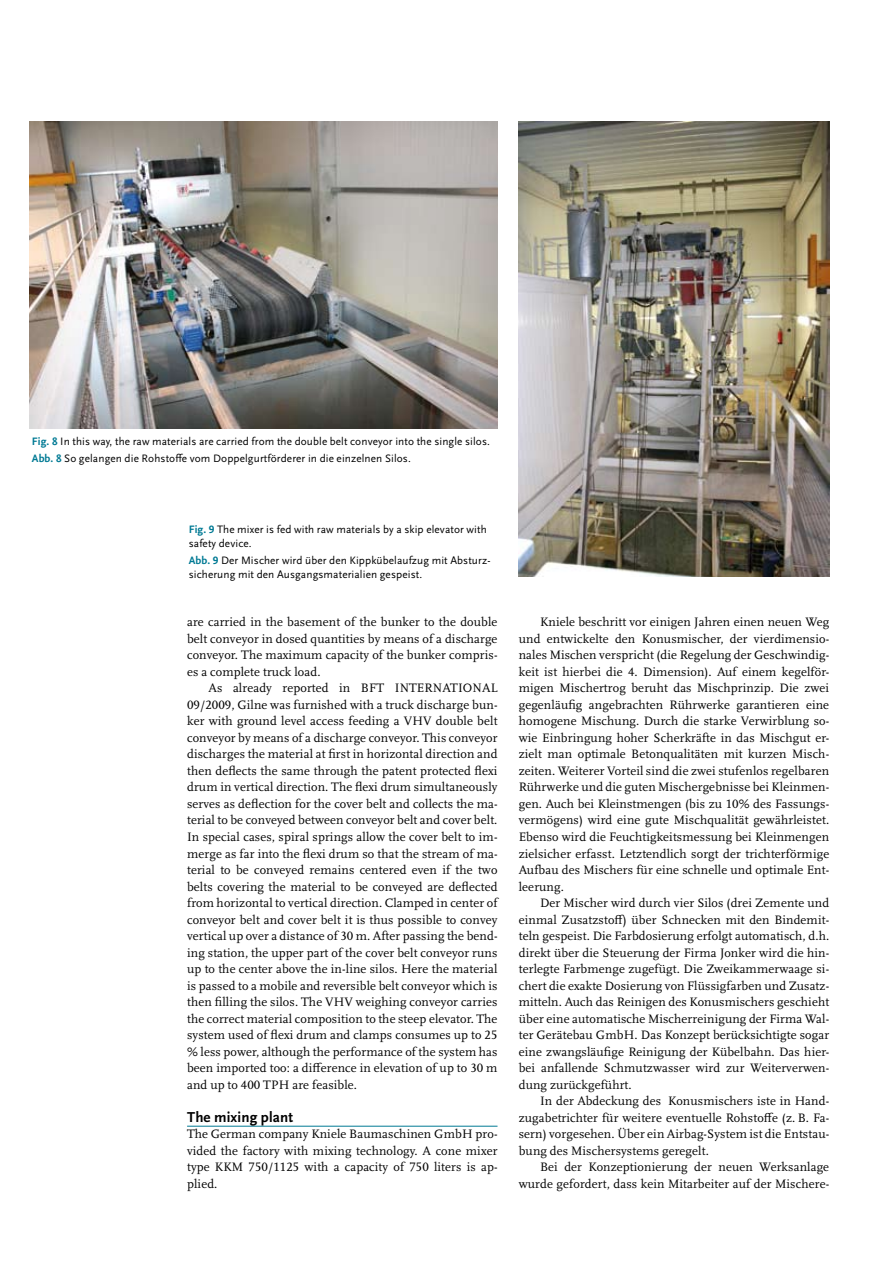
<style>
.page{position:relative;width:893px;height:1263px;background:#fff}
.page>*{position:absolute;margin:0;border:0;box-sizing:border-box;transform-origin:0 0}
.t1{font:700 15px "Scala Sans Pro";letter-spacing:.01em;color:#000}
.t2{font:12.75px/16.5px "Scala Pro";letter-spacing:.01em;color:#000;text-align:justify}
.t3{font:11.25px/13.5px "Scala Sans Pro";letter-spacing:.01em;color:#000}
.s1{font-weight:700;color:#007a94}
</style>
<div class="page">
<hr style="left:187px;top:1126px;width:310px;height:1px;background:#007a94">
<img style="left:30px;top:121px;width:467px;height:307px">
<img style="left:519px;top:121px;width:310px;height:456px">
<p class="t3" style="left:32px;top:435px;width:460px"><span class="s1">Fig. 8</span> In this way, the raw materials are carried from the double belt conveyor into the single silos.</p>
<p class="t3" style="left:32px;top:451px;width:380px"><span class="s1">Abb. 8</span> So gelangen die Rohstoffe vom Doppelgurtförderer in die einzelnen Silos.</p>
<p class="t3" style="left:189px;top:523px;width:300px"><span class="s1">Fig. 9</span> The mixer is fed with raw materials by a skip elevator with safety device.</p>
<p class="t3" style="left:189px;top:554px;width:303px"><span class="s1">Abb. 9</span> Der Mischer wird über den Kippkübelaufzug mit Absturz&shy;sicherung mit den Ausgangsmaterialien gespeist.</p>
<p class="t2" style="left:187px;top:614px;width:312px">are carried in the basement of the bunker to the double belt conveyor in dosed quantities by means of a discharge conveyor. The maximum capacity of the bunker compris&shy;es a complete truck load.</p>
<p class="t2" style="left:187px;top:680px;width:312px;text-indent:21px">As already reported in BFT INTERNATIONAL 09/2009, Gilne was furnished with a truck discharge bun&shy;ker with ground level access feeding a VHV double belt conveyor by means of a discharge conveyor. This conveyor discharges the material at first in horizontal direction and then deflects the same through the patent protected flexi drum in vertical direction. The flexi drum simultaneously serves as deflection for the cover belt and collects the ma&shy;terial to be conveyed between conveyor belt and cover belt.<br>In special cases, spiral springs allow the cover belt to im&shy;merge as far into the flexi drum so that the stream of ma&shy;terial to be conveyed remains centered even if the two belts covering the material to be conveyed are deflected from horizontal to vertical direction. Clamped in center of conveyor belt and cover belt it is thus possible to convey vertical up over a distance of 30 m. After passing the bend&shy;ing station, the upper part of the cover belt conveyor runs up to the center above the in-line silos. Here the material is passed to a mobile and reversible belt conveyor which is then filling the silos. The VHV weighing conveyor carries the correct material composition to the steep elevator. The system used of flexi drum and clamps consumes up to 25 % less power, although the performance of the system has been imported too: a difference in elevation of up to 30 m and up to 400 TPH are feasible.</p>
<p class="t1" style="left:187px;top:1108px;width:108px">The mixing plant</p>
<p class="t2" style="left:187px;top:1125px;width:312px">The German company Kniele Baumaschinen GmbH pro&shy;vided the factory with mixing technology. A cone mixer type KKM 750/1125 with a capacity of 750 liters is ap&shy;plied.</p>
<p class="t2" style="left:519px;top:614px;width:312px;text-indent:21px">Kniele beschritt vor einigen Jahren einen neuen Weg und entwickelte den Konusmischer, der vierdimensio&shy;nales Mischen verspricht (die Regelung der Geschwindig&shy;keit ist hierbei die 4. Dimension). Auf einem kegelför&shy;migen Mischertrog beruht das Mischprinzip. Die zwei gegenläufig angebrachten Rührwerke garantieren eine homogene Mischung. Durch die starke Verwirblung so&shy;wie Einbringung hoher Scherkräfte in das Mischgut er&shy;zielt man optimale Betonqualitäten mit kurzen Misch&shy;zeiten. Weiterer Vorteil sind die zwei stufenlos regelbaren Rührwerke und die guten Mischergebnisse bei Kleinmen&shy;gen. Auch bei Kleinstmengen (bis zu 10% des Fassungs&shy;vermögens) wird eine gute Mischqualität gewährleistet.<br>Ebenso wird die Feuchtigkeitsmessung bei Kleinmengen zielsicher erfasst. Letztendlich sorgt der trichterförmige Aufbau des Mischers für eine schnelle und optimale Ent&shy;leerung.</p>
<p class="t2" style="left:519px;top:894px;width:312px;text-indent:21px">Der Mischer wird durch vier Silos (drei Zemente und einmal Zusatzstoff) über Schnecken mit den Bindemit&shy;teln gespeist. Die Farbdosierung erfolgt automatisch, d.h. direkt über die Steuerung der Firma Jonker wird die hin&shy;terlegte Farbmenge zugefügt. Die Zweikammerwaage si&shy;chert die exakte Dosierung von Flüssigfarben und Zusatz&shy;mitteln. Auch das Reinigen des Konusmischers geschieht über eine automatische Mischerreinigung der Firma Wal&shy;ter Gerätebau GmbH. Das Konzept berücksichtigte sogar eine zwangsläufige Reinigung der Kübelbahn. Das hier&shy;bei anfallende Schmutzwasser wird zur Weiterverwen&shy;dung zurückgeführt.</p>
<p class="t2" style="left:519px;top:1092px;width:312px;text-indent:21px">In der Abdeckung des Konusmischers iste in Hand&shy;zugabetrichter für weitere eventuelle Rohstoffe (z. B. Fa&shy;sern) vorgesehen. Über ein Airbag-System ist die Entstau&shy;bung des Mischersystems geregelt.</p>
<p class="t2" style="left:519px;top:1158px;width:312px;text-align:right">Bei der Konzeptionierung der neuen Werksanlage wurde gefordert, dass kein Mitarbeiter auf der Mischere-</p>
</div>
